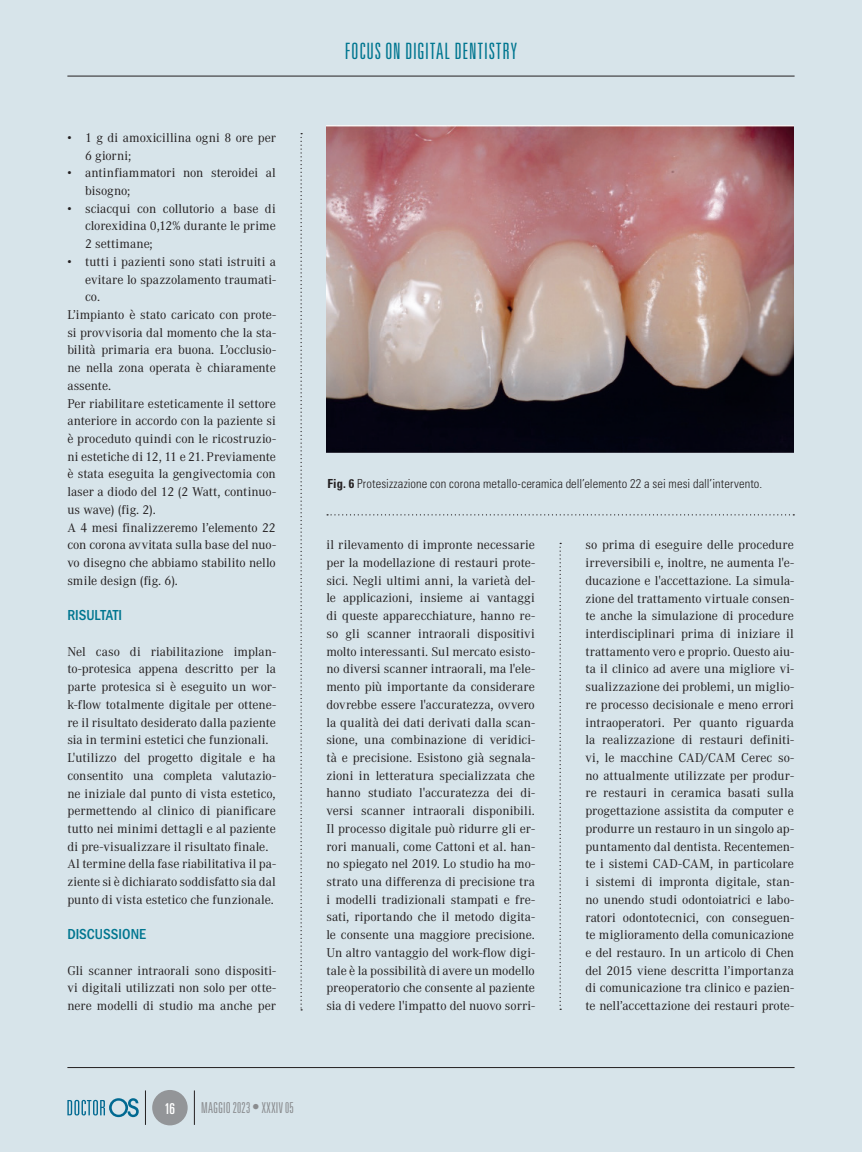
<style>
.page{position:relative;width:862px;height:1152px;background:#fff}
.page>*{position:absolute;margin:0;border:0;box-sizing:border-box;transform-origin:0 0}
.t1{font:300 ultra-condensed 22.5px "Univers";letter-spacing:.035em;color:#007690}
.t2{font:500 condensed 15px "ITC Franklin Gothic Std";color:#007690}
.t3{font:300 ultra-condensed 15px "Univers";letter-spacing:.015em;color:#8a8c8f}
.t4{font:ultra-condensed 15px "Univers";color:#fff}
.t5{font:12.5px/17.8px "Corporate ABQ";color:#231f20;text-align:justify}
.t6{font:300 condensed 12.5px "Univers";letter-spacing:.005em;color:#231f20}
.s1{font-weight:700}
</style>
<div class="page">
<hr style="left:861px;top:0;width:1px;height:1152px;background:#d7e4ea">
<div style="left:0;top:0;width:861px;height:1152px;background:#d7e4ea"></div>
<hr style="left:67px;top:76px;width:727px;height:1px;background:#231f20">
<hr style="left:67px;top:1067px;width:727px;height:1px;background:#231f20">
<div style="left:152px;top:1090px;width:35px;height:35px;background:#939598;border-radius:50%"></div>
<svg style="left:67px;top:1098px;width:72px;height:19px"></svg>
<hr style="left:194px;top:1090px;width:1px;height:34px;background:#231f20">
<hr style="left:145px;top:1090px;width:1px;height:34px;background:#231f20">
<svg style="left:300px;top:133px;width:2px;height:877px"></svg>
<svg style="left:559px;top:543px;width:2px;height:467px"></svg>
<img style="left:326px;top:126px;width:467px;height:326px">
<svg style="left:327px;top:514px;width:466px;height:1px"></svg>
<p class="t5" style="left:85px;top:129px;width:192px;text-indent:-18px">• 1 g di amoxicillina ogni 8 ore per<br>6 giorni;</p>
<p class="t5" style="left:85px;top:164px;width:192px;text-indent:-18px">• antinfiammatori non steroidei al bisogno;</p>
<p class="t5" style="left:85px;top:200px;width:192px;text-indent:-18px">• sciacqui con collutorio a base di clorexidina 0,12% durante le prime 2 settimane;</p>
<p class="t5" style="left:67px;top:253px;width:210px">• tutti i pazienti sono stati istruiti a</p>
<p class="t5" style="left:85px;top:270px;width:192px">evitare lo spazzolamento traumati-</p>
<p class="t5" style="left:85px;top:288px;width:16px">co.</p>
<p class="t5" style="left:67px;top:306px;width:210px">L’impianto è stato caricato con prote-</p>
<p class="t5" style="left:67px;top:324px;width:210px">si provvisoria dal momento che la sta-</p>
<p class="t5" style="left:67px;top:341px;width:210px">bilità primaria era buona. L’occlusio-</p>
<p class="t5" style="left:67px;top:359px;width:210px">ne nella zona operata è chiaramente</p>
<p class="t5" style="left:67px;top:377px;width:45px">assente.</p>
<p class="t5" style="left:67px;top:394px;width:210px">Per riabilitare esteticamente il settore</p>
<p class="t5" style="left:67px;top:412px;width:210px">anteriore in accordo con la paziente si</p>
<p class="t5" style="left:67px;top:430px;width:210px">è proceduto quindi con le ricostruzio-</p>
<p class="t5" style="left:67px;top:448px;width:210px">ni estetiche di 12, 11 e 21. Previamente</p>
<p class="t5" style="left:67px;top:465px;width:210px">è stata eseguita la gengivectomia con</p>
<p class="t5" style="left:67px;top:483px;width:210px">laser a diodo del 12 (2 Watt, continuo-</p>
<p class="t5" style="left:67px;top:501px;width:90px">us wave) (fig. 2).</p>
<p class="t5" style="left:67px;top:518px;width:210px">A 4 mesi finalizzeremo l’elemento 22</p>
<p class="t5" style="left:67px;top:536px;width:210px">con corona avvitata sulla base del nuo-</p>
<p class="t5" style="left:67px;top:554px;width:210px">vo disegno che abbiamo stabilito nello</p>
<p class="t5" style="left:67px;top:571px;width:112px">smile design (fig. 6).</p>
<p class="t2" style="left:67px;top:607px;width:56px">RISULTATI</p>
<p class="t5" style="left:67px;top:642px;width:210px;text-align:left">Nel caso di riabilitazione implan&shy;to-protesica appena descritto per la parte protesica si è eseguito un wor&shy;k-flow totalmente digitale per ottene&shy;re il risultato desiderato dalla paziente sia in termini estetici che funzionali.<br>L'utilizzo del progetto digitale e ha consentito una completa valutazio&shy;ne iniziale dal punto di vista estetico, permettendo al clinico di pianificare tutto nei minimi dettagli e al paziente di pre-visualizzare il risultato finale.<br>Al termine della fase riabilitativa il pa&shy;ziente si è dichiarato soddisfatto sia dal punto di vista estetico che funzionale.</p>
<p class="t2" style="left:67px;top:926px;width:80px">DISCUSSIONE</p>
<p class="t5" style="left:67px;top:961px;width:210px">Gli scanner intraorali sono dispositi&shy;vi digitali utilizzati non solo per otte&shy;nere modelli di studio ma anche per</p>
<h1 class="t1" style="left:344px;top:39px;width:174px">FOCUS ON DIGITAL DENTISTRY</h1>
<p class="t6" style="left:327px;top:476px;width:436px"><span class="s1">Fig. 6</span> Protesizzazione con corona metallo-ceramica dell’elemento 22 a sei mesi dall’intervento.</p>
<p class="t5" style="left:326px;top:536px;width:210px">il rilevamento di impronte necessarie per la modellazione di restauri prote&shy;sici. Negli ultimi anni, la varietà del&shy;le applicazioni, insieme ai vantaggi di queste apparecchiature, hanno re&shy;so gli scanner intraorali dispositivi molto interessanti. Sul mercato esisto&shy;no diversi scanner intraorali, ma l'ele&shy;mento più importante da considerare dovrebbe essere l'accuratezza, ovvero la qualità dei dati derivati dalla scan&shy;sione, una combinazione di veridici&shy;tà e precisione. Esistono già segnala&shy;zioni in letteratura specializzata che hanno studiato l'accuratezza dei di&shy;versi scanner intraorali disponibili.<br>Il processo digitale può ridurre gli er&shy;rori manuali, come Cattoni et al. han&shy;no spiegato nel 2019. Lo studio ha mo&shy;strato una differenza di precisione tra i modelli tradizionali stampati e fre&shy;sati, riportando che il metodo digita&shy;le consente una maggiore precisione.<br>Un altro vantaggio del work-flow digi&shy;tale è la possibilità di avere un modello preoperatorio che consente al paziente sia di vedere l'impatto del nuovo sorri-</p>
<p class="t5" style="left:585px;top:536px;width:210px">so prima di eseguire delle procedure irreversibili e, inoltre, ne aumenta l'e&shy;ducazione e l'accettazione. La simula&shy;zione del trattamento virtuale consen&shy;te anche la simulazione di procedure interdisciplinari prima di iniziare il trattamento vero e proprio. Questo aiu&shy;ta il clinico ad avere una migliore vi&shy;sualizzazione dei problemi, un miglio&shy;re processo decisionale e meno errori intraoperatori. Per quanto riguarda la realizzazione di restauri definiti&shy;vi, le macchine CAD/CAM Cerec so&shy;no attualmente utilizzate per produr&shy;re restauri in ceramica basati sulla progettazione assistita da computer e produrre un restauro in un singolo ap&shy;puntamento dal dentista. Recentemen&shy;te i sistemi CAD-CAM, in particolare i sistemi di impronta digitale, stan&shy;no unendo studi odontoiatrici e labo&shy;ratori odontotecnici, con conseguen&shy;te miglioramento della comunicazione e del restauro. In un articolo di Chen del 2015 viene descritta l’importanza di comunicazione tra clinico e pazien&shy;te nell’accettazione dei restauri prote-</p>
<p class="t4" style="left:164px;top:1100px;width:12px">16</p>
<p class="t3" style="left:201px;top:1100px;width:94px">MAGGIO 2023 • XXXIV 05</p>
</div>
